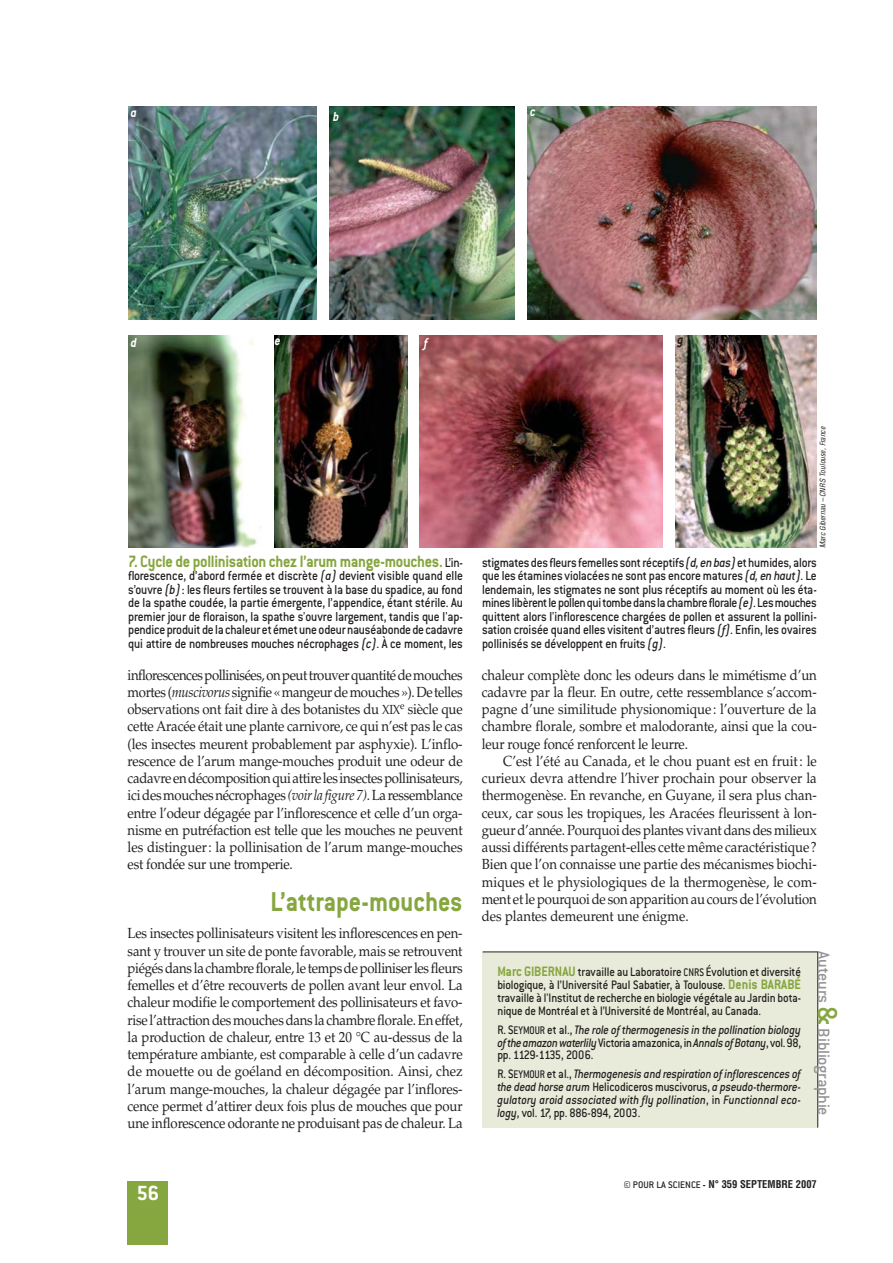
<style>
.page{position:relative;width:893px;height:1263px;background:#fff}
.page>*{position:absolute;margin:0;border:0;box-sizing:border-box;transform-origin:0 0}
.t1{font:700 30px "Conduit ITC";color:#86a640;scale:.9 1}
.t2{font:700 22.5px "Conduit ITC";color:#fff}
.t3{font:700 18px "Conduit ITC";letter-spacing:-.015em;color:#86a640;scale:.9 1}
.t4{font:500 18px "Conduit ITC";letter-spacing:-.015em;color:#939598}
.t5{font:14.7px/17.2px "Palatino";letter-spacing:-.015em;color:#231f20;text-align:justify;scale:.9 1}
.t6{font:500 14.25px/13.5px "Conduit ITC";letter-spacing:-.01em;color:#231f20;text-align:justify;scale:.9 1}
.t7{font:italic 700 14.25px "Conduit ITC";color:#fff;scale:.9 1}
.t8{font:italic 700 14.25px "Conduit ITC";color:#231f20;scale:.9 1}
.t9{font:italic 500 13.5px/12.8px "Conduit ITC";letter-spacing:-.01em;color:#231f20;text-align:justify;scale:.9 1}
.t10{font:500 13.5px/12.8px "Conduit ITC";letter-spacing:-.015em;color:#231f20;text-align:justify;scale:.9 1}
.t11{font:700 condensed 10.5px "Helvetica";color:#231f20}
.t12{font:italic condensed 7.5px "Helvetica";color:#231f20}
.s1{font-weight:500;font-size:14.25px;color:#231f20}
.s2{font-style:italic}
.s3{font-size:13.2px}
.s4{font-weight:700;font-size:15px;color:#86a640}
.s5{font-size:12.15px}
.s6{font-style:normal}
.s7{font-style:normal;font-size:12.15px}
.s8{font-size:30px;color:#86a640}
.s9{font-family:"Conduit ITC";font-weight:500;font-stretch:normal}
.s10{font-family:"Conduit ITC";font-stretch:normal}
</style>
<div class="page">
<div style="left:128px;top:1182px;width:40px;height:63px;background:#86a640"></div>
<div style="left:483px;top:952px;width:334px;height:176px;background:#e9ebda"></div>
<hr style="left:482px;top:952px;width:336px;height:1px;background:#231f20">
<hr style="left:817px;top:952px;width:1px;height:176px;background:#231f20">
<img style="left:527px;top:107px;width:289px;height:213px">
<img style="left:274px;top:335px;width:133px;height:213px">
<img style="left:420px;top:335px;width:242px;height:213px">
<img style="left:128px;top:107px;width:188px;height:213px">
<img style="left:329px;top:107px;width:186px;height:213px">
<img style="left:675px;top:335px;width:141px;height:213px">
<img style="left:128px;top:335px;width:130px;height:213px">
<p class="t7" style="left:131px;top:104px;width:8px">a</p>
<p class="t7" style="left:333px;top:107px;width:8px">b</p>
<p class="t7" style="left:530px;top:102px;width:8px">c</p>
<p class="t7" style="left:131px;top:334px;width:8px">d</p>
<p class="t7" style="left:275px;top:332px;width:8px">e</p>
<p class="t7" style="left:424px;top:334px;width:6px">f</p>
<p class="t8" style="left:677px;top:331px;width:8px">g</p>
<p class="t3" style="left:128px;top:550px;width:373px">7. Cycle de pollinisation chez l’arum mange-mouches. <span class="s1">L’in-</span></p>
<p class="t6" style="left:128px;top:568px;width:373px">florescence, d’abord fermée et discrète <span class="s2">(a)</span> devient visible quand elle s’ouvre <span class="s2">(b)</span>: les fleurs fertiles se trouvent à la base du spadice, au fond de la spathe coudée, la partie émergente, l’appendice, étant stérile. Au premier jour de floraison, la spathe s'ouvre largement, tandis que l'ap&shy;pendice produit de la chaleur et émet une odeur nauséabonde de cadavre qui attire de nombreuses mouches nécrophages <span class="s2">(c)</span>. À ce moment, les</p>
<p class="t5" style="left:128px;top:668px;width:374px">inflorescences pollinisées, on peut trouver quantité de mouches mortes (<span class="s2">muscivorus</span> signifie «mangeur de mouches»). De telles observations ont fait dire à des botanistes du <span class="s3">XIX</span><sup>e</sup> siècle que cette Aracée était une plante carnivore, ce qui n’est pas le cas (les insectes meurent probablement par asphyxie). L’inflo&shy;rescence de l’arum mange-mouches produit une odeur de cadavre en décomposition qui attire les insectes pollinisateurs, ici des mouches nécrophages <span class="s2">(voir la figure 7)</span>. La ressemblance entre l’odeur dégagée par l’inflorescence et celle d’un orga&shy;nisme en putréfaction est telle que les mouches ne peuvent les distinguer: la pollinisation de l’arum mange-mouches est fondée sur une tromperie.</p>
<h1 class="t1" style="left:270px;top:883px;width:215px">L’attrape-mouches</h1>
<p class="t5" style="left:128px;top:926px;width:374px">Les insectes pollinisateurs visitent les inflorescences en pen&shy;sant y trouver un site de ponte favorable, mais se retrouvent piégés dans la chambre florale, le temps de polliniser les fleurs femelles et d’être recouverts de pollen avant leur envol. La chaleur modifie le comportement des pollinisateurs et favo&shy;rise l’attraction des mouches dans la chambre florale. En effet, la production de chaleur, entre 13 et 20 °C au-dessus de la température ambiante, est comparable à celle d’un cadavre de mouette ou de goéland en décomposition. Ainsi, chez l’arum mange-mouches, la chaleur dégagée par l’inflores&shy;cence permet d’attirer deux fois plus de mouches que pour une inflorescence odorante ne produisant pas de chaleur. La</p>
<h2 class="t2" style="left:136px;top:1179px;width:24px">56</h2>
<p class="t12" style="left:819px;top:548px;width:124px;rotate:-90deg">Marc Gibernau – CNRS Toulouse,France</p>
<p class="t6" style="left:482px;top:555px;width:373px">stigmates des fleurs femelles sont réceptifs <span class="s2">(d, en bas)</span>et humides, alors que les étamines violacées ne sont pas encore matures <span class="s2">(d, en haut)</span>. Le lendemain, les stigmates ne sont plus réceptifs au moment où les éta&shy;mines libèrent le pollen qui tombe dans la chambre florale <span class="s2">(e)</span>. Les mouches quittent alors l'inflorescence chargées de pollen et assurent la pollini&shy;sation croisée quand elles visitent d’autres fleurs <span class="s2">(f)</span>. Enfin, les ovaires pollinisés se développent en fruits <span class="s2">(g)</span>.</p>
<p class="t5" style="left:482px;top:668px;width:374px">chaleur complète donc les odeurs dans le mimétisme d’un cadavre par la fleur. En outre, cette ressemblance s’accom&shy;pagne d’une similitude physionomique: l’ouverture de la chambre florale, sombre et malodorante, ainsi que la cou&shy;leur rouge foncé renforcent le leurre.</p>
<p class="t5" style="left:482px;top:754px;width:374px;text-indent:21px">C’est l’été au Canada, et le chou puant est en fruit : le curieux devra attendre l’hiver prochain pour observer la thermogenèse. En revanche, en Guyane, il sera plus chan&shy;ceux, car sous les tropiques, les Aracées fleurissent à lon&shy;gueur d’année. Pourquoi des plantes vivant dans des milieux aussi différents partagent-elles cette même caractéristique?<br>Bien que l’on connaisse une partie des mécanismes biochi&shy;miques et le physiologiques de la thermogenèse, le com&shy;ment et le pourquoi de son apparition au cours de l’évolution des plantes demeurent une énigme.</p>
<p class="t10" style="left:497px;top:965px;width:339px"><span class="s4">Marc GIBERNAU</span> travaille au Laboratoire <span class="s5">CNRS</span> Évolution et diversité biologique, à l’Université Paul Sabatier, à Toulouse. <span class="s4">Denis BARABÉ </span>travaille à l'Institut de recherche en biologie végétale au Jardin bota&shy;nique de Montréal et à l’Université de Montréal, au Canada.</p>
<p class="t9" style="left:497px;top:1023px;width:339px"><span class="s6">R. S</span><span class="s7">EYMOUR</span> <span class="s6">et al.,</span> The role of thermogenesis in the pollination biology of the amazon waterlily<span class="s6">Victoria amazonica, in</span> Annals of Botany<span class="s6">, vol. 98, pp. 1129-1135, 2006.</span></p>
<p class="t9" style="left:497px;top:1067px;width:339px"><span class="s6">R. S</span><span class="s7">EYMOUR</span> <span class="s6">et al.,</span> Thermogenesis and respiration of inflorescences of the dead horse arum <span class="s6">Helicodiceros muscivorus,</span> a pseudo-thermore&shy;gulatory aroid associated with fly pollination<span class="s6">, in</span> Functionnal eco&shy;logy<span class="s6">, vol. 17, pp. 886-894, 2003.</span></p>
<p class="t4" style="left:834px;top:951px;width:166px;rotate:90deg">Auteurs <span class="s8">&amp;</span> Bibliographie</p>
<p class="t11" style="left:623px;top:1180px;width:195px"><span class="s9">© POUR LA SCIENCE</span> <span class="s10">-</span> N° 359 SEPTEMBRE 2007</p>
</div>
